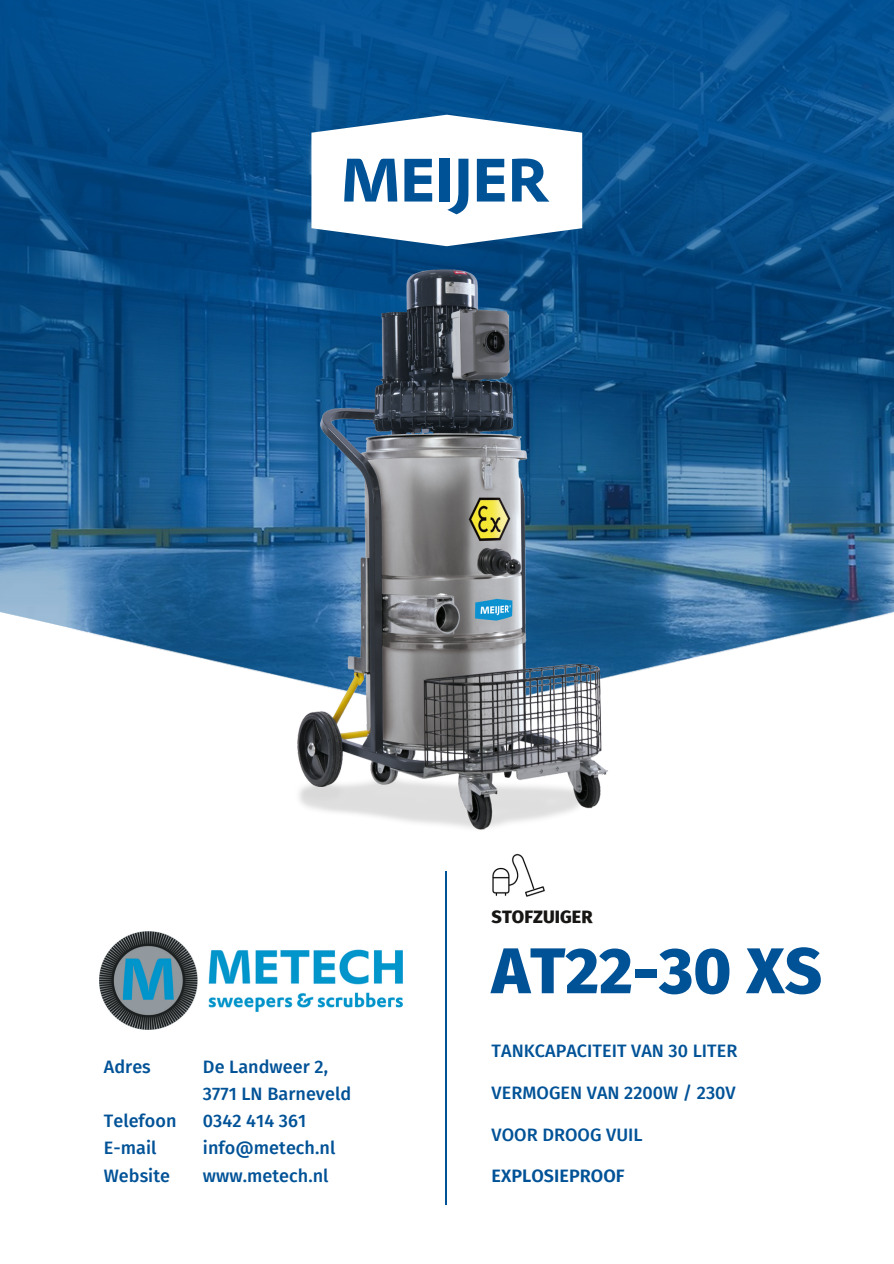
<style>
.page{position:relative;width:894px;height:1264px;background:#fff}
.page>*{position:absolute;margin:0;border:0;box-sizing:border-box;transform-origin:0 0}
.t1{font:800 64.5px "Fira Sans";color:#005297}
.t2{font:500 18px "Fira Sans";letter-spacing:.005em;color:#005297}
.t3{font:600 18px "Fira Sans";color:#005297}
.t4{font:800 18px "Fira Sans";color:#171615}
</style>
<div class="page">
<img style="left:0;top:0;width:893px;height:657px">
<hr style="left:445px;top:871px;width:1px;height:333px;background:#005297">
<img style="left:99px;top:931px;width:303px;height:98px">
<svg style="left:311px;top:115px;width:271px;height:55px"></svg>
<img style="left:492px;top:853px;width:53px;height:44px">
<img style="left:192px;top:170px;width:509px;height:660px">
<p class="t2" style="left:104px;top:1056px;width:49px">Adres</p>
<p class="t2" style="left:104px;top:1110px;width:74px">Telefoon</p>
<p class="t2" style="left:104px;top:1137px;width:54px">E-mail</p>
<h1 class="t2" style="left:104px;top:1164px;width:68px">Website</h1>
<p class="t2" style="left:203px;top:1056px;width:126px">De Landweer 2,</p>
<p class="t2" style="left:203px;top:1083px;width:150px">3771 LN Barneveld</p>
<p class="t2" style="left:203px;top:1110px;width:105px">0342 414 361</p>
<p class="t2" style="left:203px;top:1137px;width:134px">info@metech.nl</p>
<p class="t2" style="left:203px;top:1164px;width:127px">www.metech.nl</p>
<p class="t4" style="left:491px;top:906px;width:102px">STOFZUIGER</p>
<p class="t1" style="left:491px;top:932px;width:332px">AT22-30 XS</p>
<p class="t2" style="left:491px;top:1040px;width:247px">TANKCAPACITEIT VAN 30 LITER</p>
<p class="t2" style="left:491px;top:1082px;width:246px">VERMOGEN VAN 2200W / 230V</p>
<p class="t2" style="left:491px;top:1123px;width:152px">VOOR DROOG VUIL</p>
<p class="t3" style="left:491px;top:1165px;width:134px">EXPLOSIEPROOF</p>
</div>
